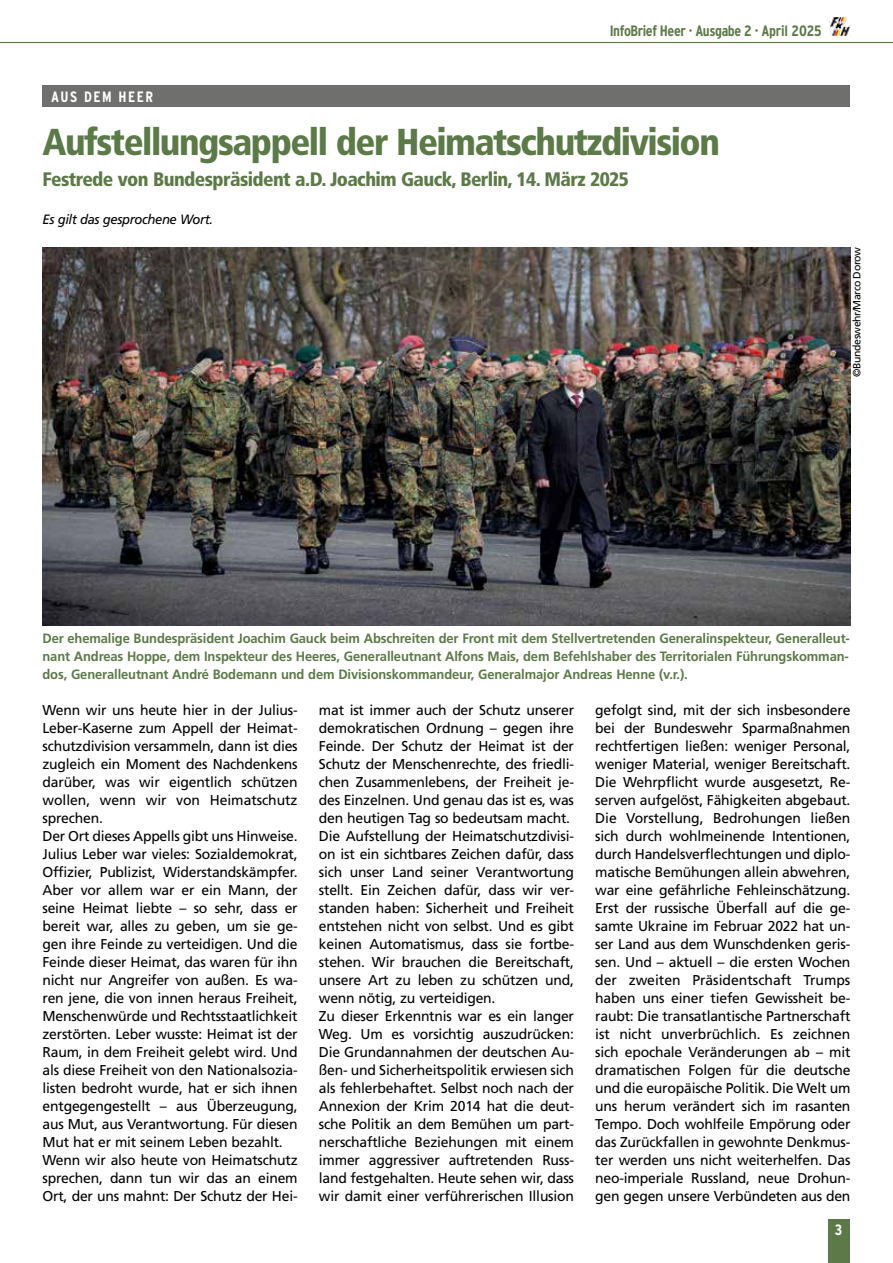
<style>
.page{position:relative;width:893px;height:1263px;background:#fff}
.page>*{position:absolute;margin:0;border:0;box-sizing:border-box;transform-origin:0 0}
.t1{font:900 condensed 37.5px "Frutiger";letter-spacing:-.04em;color:#5c7948}
.t2{font:900 condensed 19.5px "Frutiger";letter-spacing:-.03em;color:#5c7948}
.t3{font:700 condensed 15px "Interstate";letter-spacing:-.03em;color:#5c7948}
.t4{font:700 condensed 15px "Interstate";letter-spacing:.1em;color:#fff}
.t5{font:14.25px/18px "Frutiger LT Pro";letter-spacing:-.015em;color:#000}
.t6{font:700 13.5px/18px "Frutiger LT Pro";letter-spacing:-.01em;color:#5c7948;text-align:justify;scale:.96 1}
.t7{font:italic 13.5px "Frutiger";letter-spacing:-.03em;color:#000}
.t8{font:10.5px "Frutiger LT Pro";letter-spacing:-.04em;color:#000}
</style>
<div class="page">
<hr style="left:0;top:42px;width:893px;height:1px;background:#5c7948">
<img style="left:829px;top:17px;width:21px;height:19px">
<div style="left:828px;top:1219px;width:21px;height:44px;background:#5c7948"></div>
<div style="left:43px;top:85px;width:807px;height:21px;background:#6f6f6e"></div>
<img style="left:43px;top:247px;width:807px;height:378px">
<p class="t3" style="left:610px;top:22px;width:213px">InfoBrief Heer · Ausgabe 2 · April 2025</p>
<p class="t4" style="left:51px;top:88px;width:104px">AUS DEM HEER</p>
<h1 class="t1" style="left:43px;top:120px;width:679px">Aufstellungsappell der Heimatschutzdivision</h1>
<h2 class="t2" style="left:43px;top:168px;width:588px">Festrede von Bundespräsident a.D. Joachim Gauck, Berlin, 14. März 2025</h2>
<p class="t7" style="left:43px;top:211px;width:172px">Es gilt das gesprochene Wort.</p>
<p class="t8" style="left:851px;top:377px;width:131px;rotate:-90deg">©Bundeswehr/Marco Dorow</p>
<p class="t6" style="left:43px;top:629px;width:842px">Der ehemalige Bundespräsident Joachim Gauck beim Abschreiten der Front mit dem Stellvertretenden Generalinspekteur, Generalleut&shy;nant Andreas Hoppe, dem Inspekteur des Heeres, Generalleutnant Alfons Mais, dem Befehlshaber des Territorialen Führungskomman&shy;dos, Generalleutnant André Bodemann und dem Divisionskommandeur, Generalmajor Andreas Henne (v.r.).</p>
<p class="t5" style="left:43px;top:701px;width:257px">Wenn wir uns heute hier in der Julius-Leber-Kaserne zum Appell der Heimat&shy;schutzdivision versammeln, dann ist dies zugleich ein Moment des Nachdenkens darüber, was wir eigentlich schützen wollen, wenn wir von Heimatschutz sprechen.<br>Der Ort dieses Appells gibt uns Hinweise.<br>Julius Leber war vieles: Sozialdemokrat, Offizier, Publizist, Widerstandskämpfer.<br>Aber vor allem war er ein Mann, der seine Heimat liebte – so sehr, dass er bereit war, alles zu geben, um sie ge&shy;gen ihre Feinde zu verteidigen. Und die Feinde dieser Heimat, das waren für ihn nicht nur Angreifer von außen. Es wa&shy;ren jene, die von innen heraus Freiheit, Menschenwürde und Rechtsstaatlichkeit zerstörten. Leber wusste: Heimat ist der Raum, in dem Freiheit gelebt wird. Und als diese Freiheit von den Nationalsozia&shy;listen bedroht wurde, hat er sich ihnen entgegengestellt – aus Überzeugung, aus Mut, aus Verantwortung. Für diesen Mut hat er mit seinem Leben bezahlt.<br>Wenn wir also heute von Heimatschutz sprechen, dann tun wir das an einem Ort, der uns mahnt: Der Schutz der Hei-</p>
<p class="t5" style="left:319px;top:701px;width:257px">mat ist immer auch der Schutz unserer demokratischen Ordnung – gegen ihre Feinde. Der Schutz der Heimat ist der Schutz der Menschenrechte, des friedli&shy;chen Zusammenlebens, der Freiheit je&shy;des Einzelnen. Und genau das ist es, was den heutigen Tag so bedeutsam macht.<br>Die Aufstellung der Heimatschutzdivisi&shy;on ist ein sichtbares Zeichen dafür, dass sich unser Land seiner Verantwortung stellt. Ein Zeichen dafür, dass wir ver&shy;standen haben: Sicherheit und Freiheit entstehen nicht von selbst. Und es gibt keinen Automatismus, dass sie fortbe&shy;stehen. Wir brauchen die Bereitschaft, unsere Art zu leben zu schützen und, wenn nötig, zu verteidigen.<br>Zu dieser Erkenntnis war es ein langer Weg. Um es vorsichtig auszudrücken:<br>Die Grundannahmen der deutschen Au&shy;ßen- und Sicherheitspolitik erwiesen sich als fehlerbehaftet. Selbst noch nach der Annexion der Krim 2014 hat die deut&shy;sche Politik an dem Bemühen um part&shy;nerschaftliche Beziehungen mit einem immer aggressiver auftretenden Russ&shy;land festgehalten. Heute sehen wir, dass wir damit einer verführerischen Illusion</p>
<p class="t5" style="left:595px;top:701px;width:257px;text-align:justify">gefolgt sind, mit der sich insbesondere bei der Bundeswehr Sparmaßnahmen rechtfertigen ließen: weniger Personal, weniger Material, weniger Bereitschaft.<br>Die Wehrpflicht wurde ausgesetzt, Re&shy;serven aufgelöst, Fähigkeiten abgebaut.<br>Die Vorstellung, Bedrohungen ließen sich durch wohlmeinende Intentionen, durch Handelsverflechtungen und diplo&shy;matische Bemühungen allein abwehren, war eine gefährliche Fehleinschätzung.<br>Erst der russische Überfall auf die ge&shy;samte Ukraine im Februar 2022 hat un&shy;ser Land aus dem Wunschdenken geris&shy;sen. Und – aktuell – die ersten Wochen der zweiten Präsidentschaft Trumps haben uns einer tiefen Gewissheit be&shy;raubt: Die transatlantische Partnerschaft ist nicht unverbrüchlich. Es zeichnen sich epochale Veränderungen ab – mit dramatischen Folgen für die deutsche und die europäische Politik. Die Welt um uns herum verändert sich im rasanten Tempo. Doch wohlfeile Empörung oder das Zurückfallen in gewohnte Denkmus&shy;ter werden uns nicht weiterhelfen. Das neo-imperiale Russland, neue Drohun&shy;gen gegen unsere Verbündeten aus den</p>
<p class="t4" style="left:835px;top:1221px;width:9px">3</p>
</div>
